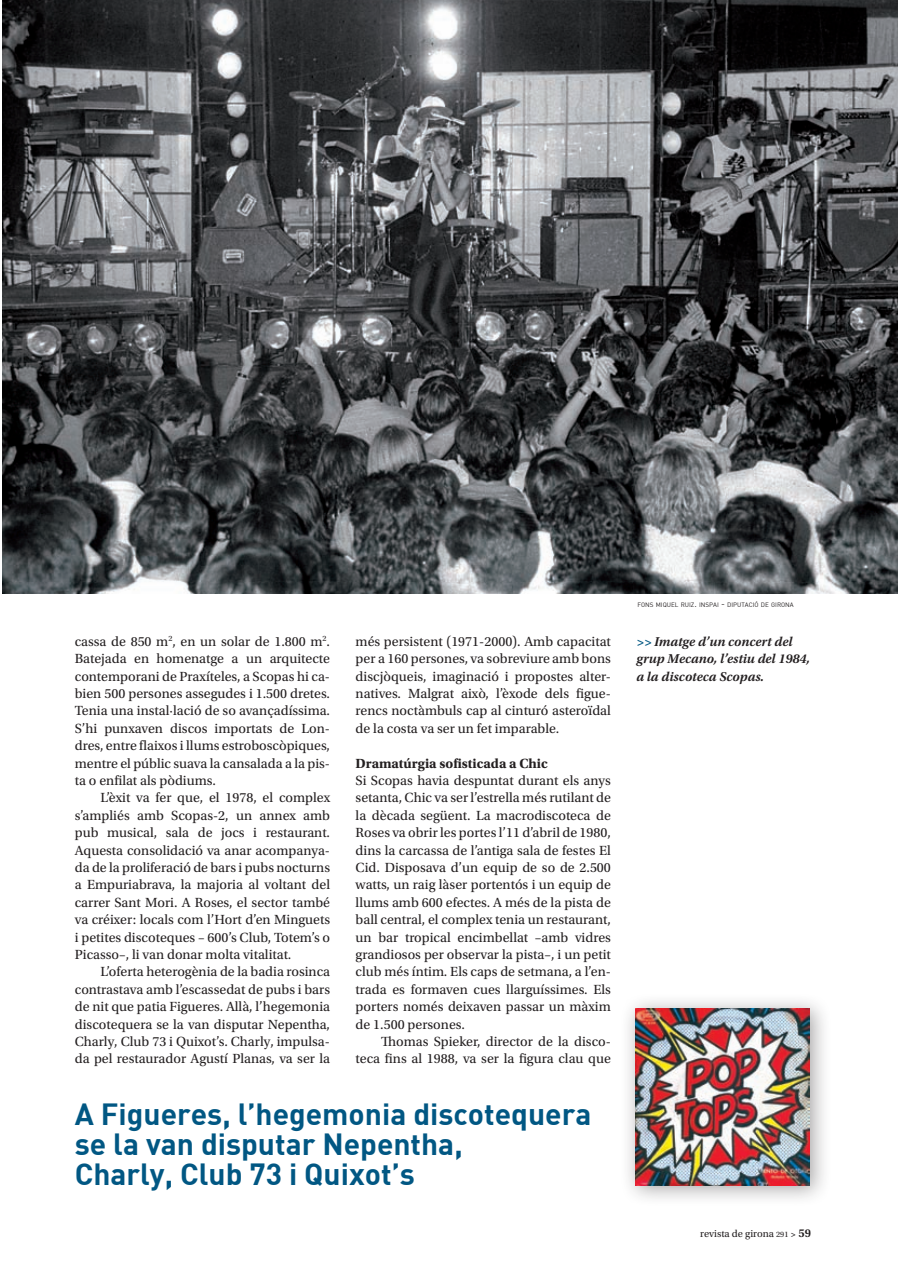
<style>
.page{position:relative;width:898px;height:1281px;background:#fff}
.page>*{position:absolute;margin:0;border:0;box-sizing:border-box;transform-origin:0 0}
.Doss_Destacat{font:30px "DIN Bold";color:#015783}
.t1{font:13.95px/17.4px "Utopia Std";color:#231f20;text-align:justify}
.t2{font:700 13.95px "Utopia Std";color:#231f20}
.Secccions_Peus{font:italic 600 13.5px/17.4px "Utopia Std";color:#231f20}
.t3{font:10.5px "Utopia Std";color:#231f20}
.Cro_Fotograf{font:6.3px "DIN";color:#231f20}
.s1{font-size:9px}
.s2{color:#015783}
.s3{font-size:8.25px}
.s4{font-weight:600;font-size:9px}
.s5{font-weight:600;font-size:12px}
</style>
<div class="page">
<img style="left:2px;top:0;width:895px;height:593px">
<div style="left:618px;top:991px;width:212px;height:215px;background:#231f20;opacity:.4"></div>
<img style="left:635px;top:1008px;width:174px;height:177px">
<svg style="left:894px;top:0;width:4px;height:5px"></svg>
<p class="t1" style="left:75px;top:633px;width:257px">cassa de 850 m<sup>2</sup>, en un solar de 1.800 m<sup>2</sup>.<br>Batejada en homenatge a un arquitecte contemporani de Praxíteles, a Scopas hi ca&shy;bien 500 persones assegudes i 1.500 dretes.<br>Tenia una instal·lació de so avançadíssima.<br>S’hi punxaven discos importats de Lon&shy;dres, entre flaixos i llums estroboscòpiques, mentre el públic suava la cansalada a la pis&shy;ta o enfilat als pòdiums.</p>
<p class="t1" style="left:75px;top:789px;width:257px;text-indent:26px">L’èxit va fer que, el 1978, el complex s’ampliés amb Scopas-2, un annex amb pub musical, sala de jocs i restaurant.<br>Aquesta consolidació va anar acompanya&shy;da de la proliferació de bars i pubs nocturns a Empuriabrava, la majoria al voltant del carrer Sant Mori. A Roses, el sector també va créixer: locals com l’Hort d’en Minguets i petites discoteques – 600’s Club, Totem’s o Picasso–, li van donar molta vitalitat.</p>
<p class="t1" style="left:75px;top:963px;width:257px;text-indent:26px">L’oferta heterogènia de la badia rosinca contrastava amb l’escassedat de pubs i bars de nit que patia Figueres. Allà, l’hegemonia discotequera se la van disputar Nepentha, Charly, Club 73 i Quixot’s. Charly, impulsa&shy;da pel restaurador Agustí Planas, va ser la</p>
<p class="t1" style="left:355px;top:633px;width:257px">més persistent (1971-2000). Amb capacitat per a 160 persones, va sobreviure amb bons discjòqueis, imaginació i propostes alter&shy;natives. Malgrat això, l’èxode dels figue&shy;rencs noctàmbuls cap al cinturó asteroïdal de la costa va ser un fet imparable.</p>
<p class="t2" style="left:355px;top:755px;width:194px">Dramatúrgia sofisticada a Chic</p>
<p class="t1" style="left:355px;top:772px;width:257px">Si Scopas havia despuntat durant els anys setanta, Chic va ser l’estrella més rutilant de la dècada següent. La macrodiscoteca de Roses va obrir les portes l’11 d’abril de 1980, dins la carcassa de l’antiga sala de festes El Cid. Disposava d’un equip de so de 2.500 watts, un raig làser portentós i un equip de llums amb 600 efectes. A més de la pista de ball central, el complex tenia un restaurant, un bar tropical encimbellat –amb vidres grandiosos per observar la pista–, i un petit club més íntim. Els caps de setmana, a l’en&shy;trada es formaven cues llarguíssimes. Els porters només deixaven passar un màxim de 1.500 persones.</p>
<p class="t1" style="left:355px;top:1033px;width:257px;text-align:right">Thomas Spieker, director de la disco&shy;teca fins al 1988, va ser la figura clau que</p>
<p class="Doss_Destacat" style="left:75px;top:1095px;width:518px">A Figueres, l’hegemonia discotequera</p>
<p class="Doss_Destacat" style="left:75px;top:1125px;width:389px">se la van disputar Nepentha,</p>
<p class="Doss_Destacat" style="left:75px;top:1155px;width:341px">Charly, Club 73 i Quixot’s</p>
<p class="Cro_Fotograf" style="left:637px;top:601px;width:158px">FONS MIQUEL RUIZ<span class="s1">.</span> INSPAI <span class="s1">-</span> DIPUTACIÓ DE GIRONA</p>
<p class="Secccions_Peus" style="left:636px;top:633px;width:175px"><span class="s2">&gt;&gt;</span> Imatge d’un concert del grup Mecano, l’estiu del 1984, a la discoteca Scopas.</p>
<p class="t3" style="left:700px;top:1228px;width:112px">revista de girona <span class="s3">291</span> <span class="s4">&gt;</span> <span class="s5">59</span></p>
</div>
